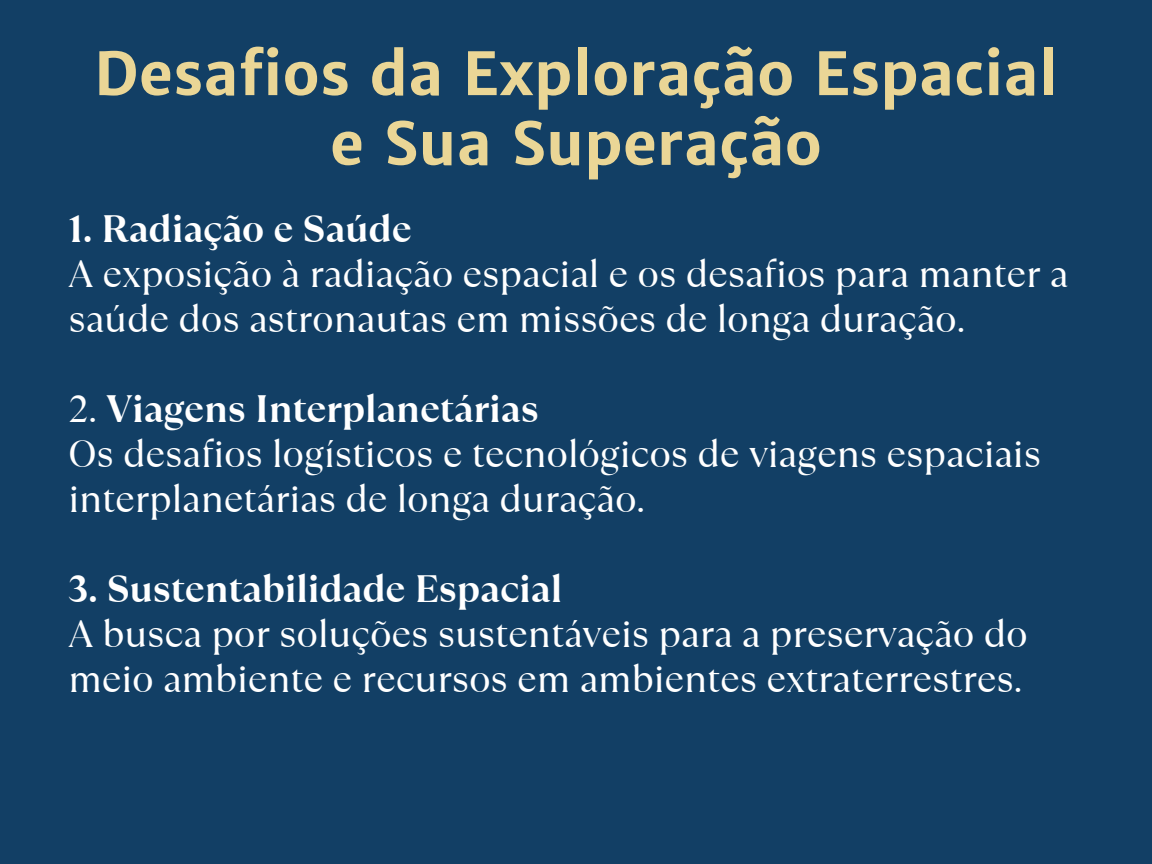
<style>
.page{position:relative;width:1152px;height:864px;background:#123f65}
.page>*{position:absolute;margin:0;border:0;box-sizing:border-box;transform-origin:0 0}
.t1{font:700 59.1px/69.8px "Merriweather Sans";color:#ead696;text-align:center}
.t2{font:38.1px/45px "TT Ramillas";letter-spacing:-.005em;color:#fff}
.t3{font:700 38.1px "TT Ramillas";letter-spacing:-.005em;color:#fff}
.s1{font-weight:700}
</style>
<div class="page">
<h1 class="t1" style="left:94px;top:39px;width:966px">Desafios da Exploração Espacial e Sua Superação</h1>
<p class="t3" style="left:68px;top:202px;width:345px">1. Radiação e Saúde</p>
<p class="t2" style="left:68px;top:251px;width:1002px">A exposição à radiação espacial e os desafios para manter a saúde dos astronautas em missões de longa duração.</p>
<p class="t2" style="left:68px;top:386px;width:974px">2. <span class="s1">Viagens Interplanetárias<br></span>Os desafios logísticos e tecnológicos de viagens espaciais interplanetárias de longa duração.</p>
<p class="t3" style="left:68px;top:562px;width:495px">3. Sustentabilidade Espacial</p>
<p class="t2" style="left:68px;top:611px;width:961px">A busca por soluções sustentáveis para a preservação do meio ambiente e recursos em ambientes extraterrestres.</p>
</div>
